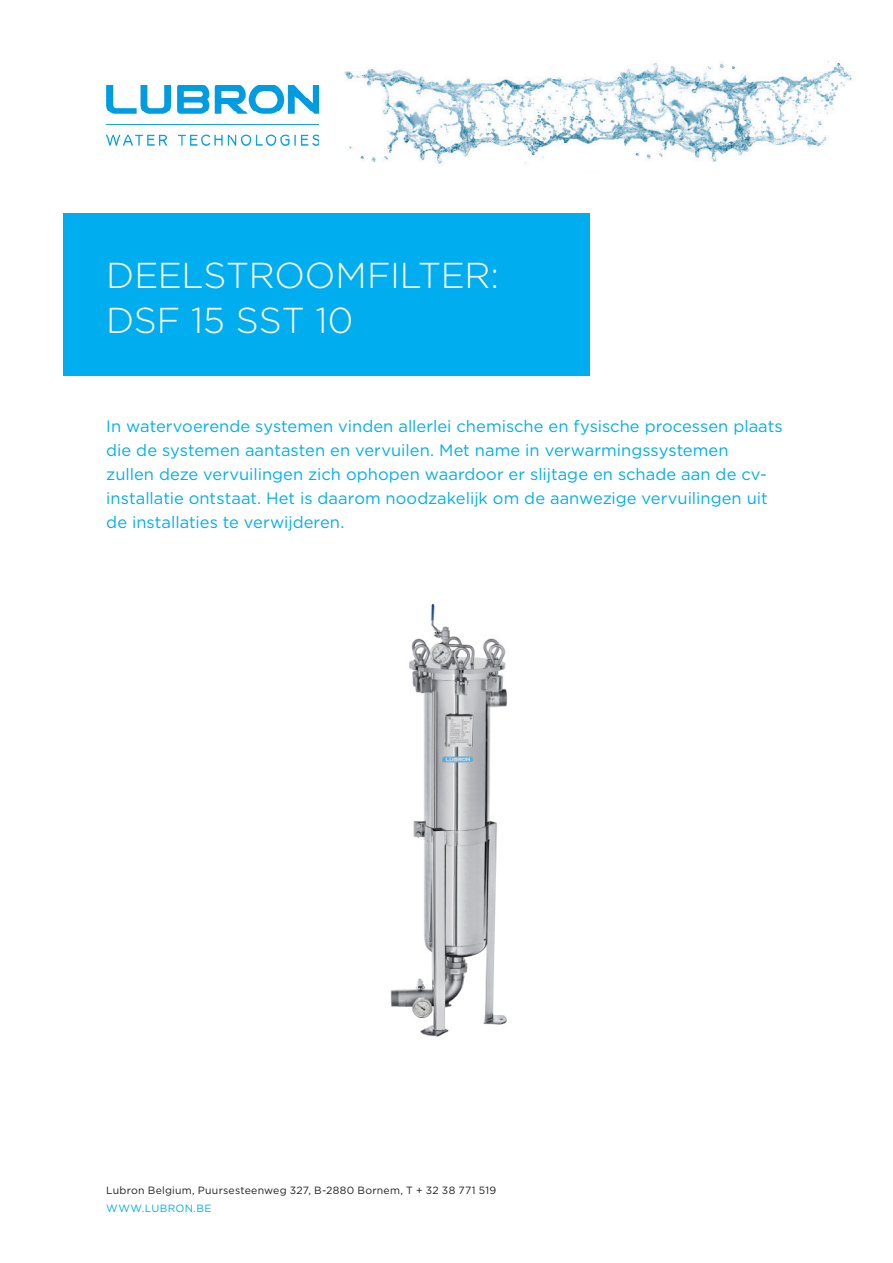
<style>
.page{position:relative;width:893px;height:1263px;background:#fff}
.page>*{position:absolute;margin:0;border:0;box-sizing:border-box;transform-origin:0 0}
.t1{font:300 36px/45px "Gotham";letter-spacing:-.005em;color:#fff}
.Introduction{font:16.5px/24px "Gotham";color:#00aeef}
.t2{font:10.5px "Gotham";letter-spacing:.025em;color:#231f20}
.t3{font:10.5px "Gotham";letter-spacing:.035em;color:#00aeef}
</style>
<div class="page">
<img style="left:344px;top:61px;width:509px;height:103px">
<img style="left:107px;top:85px;width:212px;height:60px">
<div style="left:64px;top:213px;width:526px;height:163px;background:#00aeef"></div>
<img style="left:390px;top:603px;width:117px;height:434px">
<p class="t1" style="left:106px;top:252px;width:394px">DEELSTROOMFILTER:<br>DSF 15 SST 10</p>
<p class="Introduction" style="left:106px;top:414px;width:678px">In watervoerende systemen vinden allerlei chemische en fysische processen plaats die de systemen aantasten en vervuilen. Met name in verwarmingssystemen<br>zullen deze vervuilingen zich ophopen waardoor er slijtage en schade aan de cv&shy;installatie ontstaat. Het is daarom noodzakelijk om de aanwezige vervuilingen uit de installaties te verwijderen.</p>
<p class="t2" style="left:106px;top:1184px;width:392px">Lubron Belgium, Puursesteenweg 327, B-2880 Bornem, T + 32 38 771 519</p>
<p class="t3" style="left:106px;top:1202px;width:107px">WWW.LUBRON.BE</p>
</div>
